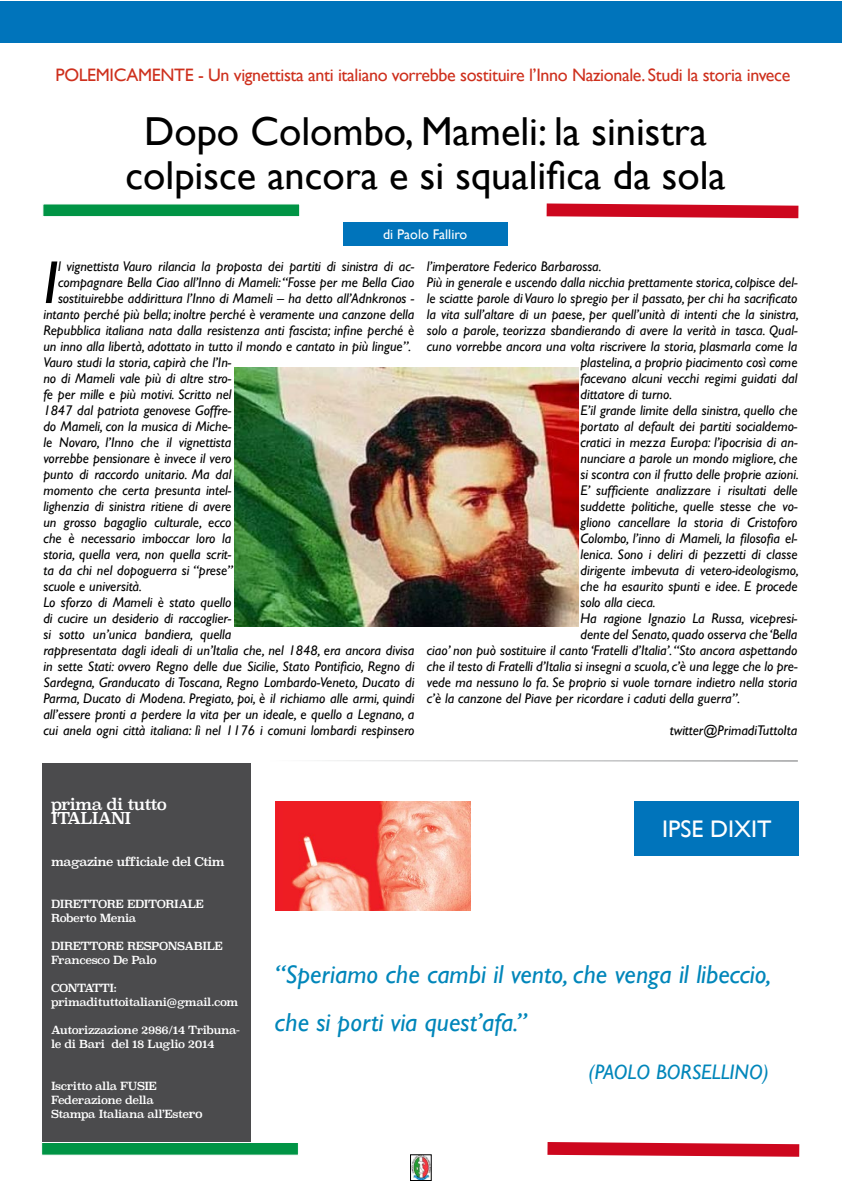
<style>
.page{position:relative;width:842px;height:1191px;background:#fff}
.page>*{position:absolute;margin:0;border:0;box-sizing:border-box;transform-origin:0 0}
.t1{font:italic 60.9px "Gill Sans";color:#000}
.t2{font:40.4px/43.4px "Gill Sans";color:#000;text-align:center}
.t3{font:italic 26px/48px "Gill Sans";color:#0086ba}
.t4{font:24px "Gill Sans";color:#fff}
.t5{font:italic 21px "Gill Sans";color:#0086ba}
.t6{font:18px "Gill Sans";letter-spacing:-.02em;color:#ce301d}
.t7{font:16px/14px "Superclarendon";letter-spacing:-.05em;color:#fff}
.t8{font:italic 14px "Gill Sans";color:#000}
.t9{font:14px "Gill Sans";color:#fff}
.t10{font:12px "Superclarendon";letter-spacing:-.05em;color:#fff}
.t11{font:11px/14px "Superclarendon";letter-spacing:-.04em;color:#fff}
.s1{font-size:12px}
</style>
<div class="page">
<div style="left:0;top:1px;width:842px;height:42px;background:#0074bb"></div>
<div style="left:43px;top:763px;width:208px;height:378px;background:#4b4b4d"></div>
<svg style="left:322px;top:760px;width:476px;height:2px"></svg>
<svg style="left:547px;top:203px;width:251px;height:15px;background:#d42d40"></svg>
<div style="left:42px;top:203px;width:258px;height:14px;background:#009445;border:1px solid #fff"></div>
<svg style="left:547px;top:1142px;width:252px;height:14px;background:#d22135"></svg>
<div style="left:41px;top:1142px;width:258px;height:13px;background:#009445;border:1px solid #fff"></div>
<img style="left:412px;top:1156px;width:17px;height:22px">
<div style="left:343px;top:222px;width:165px;height:24px;background:#0074bb"></div>
<img style="left:235px;top:367px;width:343px;height:259px">
<div style="left:634px;top:801px;width:165px;height:54px;background:#0074bb"></div>
<img style="left:275px;top:801px;width:196px;height:110px">
<p class="t6" style="left:56px;top:64px;width:736px">POLEMICAMENTE - Un vignettista anti italiano vorrebbe sostituire l’Inno Nazionale. Studi la storia invece</p>
<h2 class="t2" style="left:126px;top:109px;width:602px">Dopo Colombo, Mameli: la sinistra colpisce ancora e si squalifica da sola</h2>
<p class="t9" style="left:383px;top:226px;width:86px">di Paolo Falliro</p>
<h1 class="t1" style="left:43px;top:248px;width:16px">I</h1>
<p class="t8" style="left:58px;top:258px;width:358px">l vignettista Vauro rilancia la proposta dei partiti di sinistra di ac-</p>
<p class="t8" style="left:58px;top:274px;width:358px">compagnare Bella Ciao all’Inno di Mameli: “Fosse per me Bella Ciao</p>
<p class="t8" style="left:58px;top:290px;width:358px">sostituirebbe addirittura l’Inno di Mameli – ha detto all’Adnkronos -</p>
<p class="t8" style="left:43px;top:306px;width:372px">intanto perché più bella; inoltre perché è veramente una canzone della</p>
<p class="t8" style="left:43px;top:322px;width:372px">Repubblica italiana nata dalla resistenza anti fascista; infine perché è</p>
<p class="t8" style="left:43px;top:338px;width:369px">un inno alla libertà, adottato in tutto il mondo e cantato in più lingue”.</p>
<p class="t8" style="left:43px;top:354px;width:190px">Vauro studi la storia, capirà che l’In-</p>
<p class="t8" style="left:43px;top:370px;width:189px">no di Mameli vale più di altre stro-</p>
<p class="t8" style="left:43px;top:386px;width:190px">fe per mille e più motivi. Scritto nel</p>
<p class="t8" style="left:43px;top:402px;width:190px">1847 dal patriota genovese Goffre-</p>
<p class="t8" style="left:43px;top:418px;width:189px">do Mameli, con la musica di Miche-</p>
<p class="t8" style="left:43px;top:434px;width:189px">le Novaro, l’Inno che il vignettista</p>
<p class="t8" style="left:43px;top:450px;width:189px">vorrebbe pensionare è invece il vero</p>
<p class="t8" style="left:43px;top:466px;width:189px">punto di raccordo unitario. Ma dal</p>
<p class="t8" style="left:43px;top:482px;width:190px">momento che certa presunta intel-</p>
<p class="t8" style="left:43px;top:498px;width:189px">lighenzia di sinistra ritiene di avere</p>
<p class="t8" style="left:43px;top:514px;width:189px">un grosso bagaglio culturale, ecco</p>
<p class="t8" style="left:43px;top:530px;width:189px">che è necessario imboccar loro la</p>
<p class="t8" style="left:43px;top:546px;width:189px">storia, quella vera, non quella scrit-</p>
<p class="t8" style="left:43px;top:562px;width:191px">ta da chi nel dopoguerra si “prese”</p>
<p class="t8" style="left:43px;top:578px;width:100px">scuole e università.</p>
<p class="t8" style="left:43px;top:594px;width:189px">Lo sforzo di Mameli è stato quello</p>
<p class="t8" style="left:43px;top:610px;width:190px">di cucire un desiderio di raccoglier-</p>
<p class="t8" style="left:43px;top:626px;width:189px">si sotto un’unica bandiera, quella</p>
<p class="t8" style="left:43px;top:642px;width:372px">rappresentata dagli ideali di un’Italia che, nel 1848, era ancora divisa</p>
<p class="t8" style="left:43px;top:658px;width:372px">in sette Stati: ovvero Regno delle due Sicilie, Stato Pontificio, Regno di</p>
<p class="t8" style="left:43px;top:674px;width:373px">Sardegna, Granducato di Toscana, Regno Lombardo-Veneto, Ducato di</p>
<p class="t8" style="left:43px;top:690px;width:372px">Parma, Ducato di Modena. Pregiato, poi, è il richiamo alle armi, quindi</p>
<p class="t8" style="left:43px;top:706px;width:372px">all’essere pronti a perdere la vita per un ideale, e quello a Legnano, a</p>
<p class="t8" style="left:43px;top:722px;width:372px">cui anela ogni città italiana: lì nel 1176 i comuni lombardi respinsero</p>
<p class="t8" style="left:427px;top:258px;width:176px">l’imperatore Federico Barbarossa.</p>
<p class="t8" style="left:427px;top:274px;width:372px">Più in generale e uscendo dalla nicchia prettamente storica, colpisce del-</p>
<p class="t8" style="left:427px;top:290px;width:372px">le sciatte parole di Vauro lo spregio per il passato, per chi ha sacrificato</p>
<p class="t8" style="left:427px;top:306px;width:373px">la vita sull’altare di un paese, per quell’unità di intenti che la sinistra,</p>
<p class="t8" style="left:427px;top:322px;width:372px">solo a parole, teorizza sbandierando di avere la verità in tasca. Qual-</p>
<p class="t8" style="left:427px;top:338px;width:372px">cuno vorrebbe ancora una volta riscrivere la storia, plasmarla come la</p>
<p class="t8" style="left:580px;top:354px;width:218px">plastelina, a proprio piacimento così come</p>
<p class="t8" style="left:580px;top:370px;width:218px">facevano alcuni vecchi regimi guidati dal</p>
<p class="t8" style="left:580px;top:386px;width:93px">dittatore di turno.</p>
<p class="t8" style="left:580px;top:402px;width:218px">E’il grande limite della sinistra, quello che</p>
<p class="t8" style="left:580px;top:418px;width:219px">portato al default dei partiti socialdemo-</p>
<p class="t8" style="left:580px;top:434px;width:219px">cratici in mezza Europa: l’ipocrisia di an-</p>
<p class="t8" style="left:580px;top:450px;width:218px">nunciare a parole un mondo migliore, che</p>
<p class="t8" style="left:580px;top:466px;width:220px">si scontra con il frutto delle proprie azioni.</p>
<p class="t8" style="left:580px;top:482px;width:218px">E’ sufficiente analizzare i risultati delle</p>
<p class="t8" style="left:580px;top:498px;width:219px">suddette politiche, quelle stesse che vo-</p>
<p class="t8" style="left:580px;top:514px;width:218px">gliono cancellare la storia di Cristoforo</p>
<p class="t8" style="left:580px;top:530px;width:218px">Colombo, l’inno di Mameli, la filosofia el-</p>
<p class="t8" style="left:580px;top:546px;width:218px">lenica. Sono i deliri di pezzetti di classe</p>
<p class="t8" style="left:580px;top:562px;width:220px">dirigente imbevuta di vetero-ideologismo,</p>
<p class="t8" style="left:580px;top:578px;width:219px">che ha esaurito spunti e idee. E procede</p>
<p class="t8" style="left:580px;top:594px;width:77px">solo alla cieca.</p>
<p class="t8" style="left:580px;top:610px;width:218px">Ha ragione Ignazio La Russa, vicepresi-</p>
<p class="t8" style="left:580px;top:626px;width:218px">dente del Senato, quado osserva che ‘Bella</p>
<p class="t8" style="left:427px;top:642px;width:372px">ciao’ non può sostituire il canto ‘Fratelli d’Italia’. “Sto ancora aspettando</p>
<p class="t8" style="left:427px;top:658px;width:372px">che il testo di Fratelli d’Italia si insegni a scuola, c’è una legge che lo pre-</p>
<p class="t8" style="left:427px;top:674px;width:372px">vede ma nessuno lo fa. Se proprio si vuole tornare indietro nella storia</p>
<p class="t8" style="left:427px;top:690px;width:315px">c’è la canzone del Piave per ricordare i caduti della guerra”.</p>
<p class="t8" style="left:670px;top:722px;width:129px">twitter@PrimadiTuttoIta</p>
<p class="t7" style="left:51px;top:798px;width:117px">prima di tutto<br>ITALIANI</p>
<p class="t10" style="left:51px;top:853px;width:175px">magazine ufficiale del Ctim</p>
<p class="t11" style="left:51px;top:897px;width:154px">DIRETTORE EDITORIALE<br>Roberto Menia</p>
<p class="t11" style="left:51px;top:939px;width:173px">DIRETTORE RESPONSABILE<br>Francesco De Palo</p>
<p class="t11" style="left:51px;top:981px;width:189px">CONTATTI: primadituttoitaliani@gmail.com</p>
<p class="t11" style="left:51px;top:1023px;width:190px">Autorizzazione 2986/14 Tribuna&shy;le di Bari del 18 Luglio 2014</p>
<p class="t11" style="left:51px;top:1079px;width:153px">Iscritto alla FUSIE<br>Federazione della<br>Stampa Italiana all’Este<span class="s1">ro</span></p>
<h3 class="t4" style="left:662px;top:814px;width:111px">IPSE DIXIT</h3>
<h3 class="t3" style="left:275px;top:950px;width:498px">“Speriamo che cambi il vento, che venga il libeccio, che si porti via quest’afa.”</h3>
<h3 class="t5" style="left:589px;top:1059px;width:182px">(PAOLO BORSELLINO)</h3>
</div>
